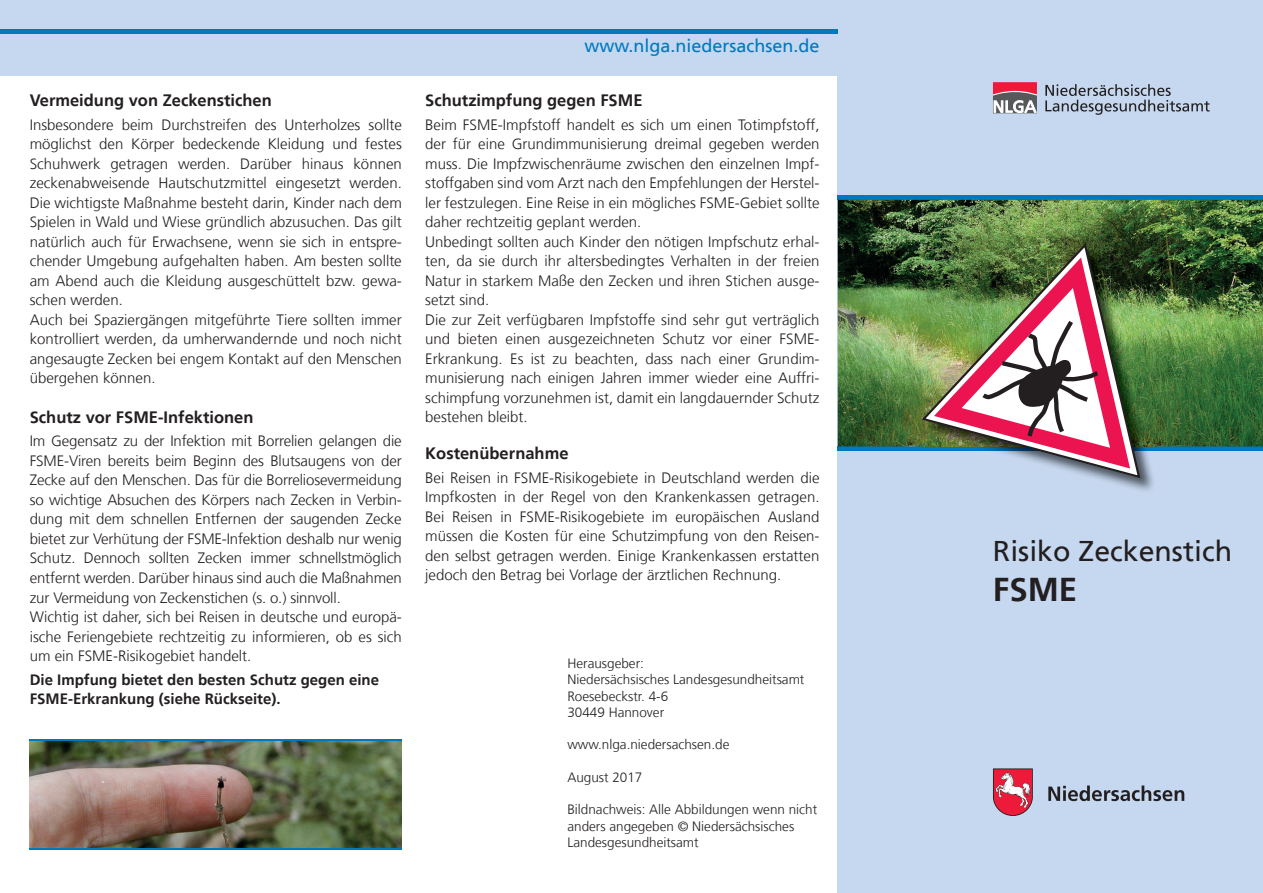
<style>
.page{position:relative;width:1263px;height:893px;background:#fff}
.page>*{position:absolute;margin:0;border:0;box-sizing:border-box;transform-origin:0 0}
.t1{font:700 33px "NDS Frutiger";color:#231f20}
.t2{font:28.5px "NDS Frutiger";color:#231f20}
.t3{font:18px "NDS Frutiger";color:#0078c0}
.t4{font:700 16.5px "NDS Frutiger";color:#231f20}
.t5{font:300 15px/19.5px "NDS Frutiger";color:#231f20}
.t6{font:700 15px/19.5px "NDS Frutiger";color:#231f20}
.t7{font:300 13.5px/16.2px "NDS Frutiger";color:#231f20}
</style>
<div class="page">
<div style="left:837px;top:0;width:426px;height:893px;background:#c6d8ef"></div>
<svg style="left:838px;top:196px;width:425px;height:4px;background:#0277bb"></svg>
<svg style="left:838px;top:446px;width:425px;height:4px"></svg>
<div style="left:0;top:0;width:837px;height:75px;background:#c6d8ef"></div>
<hr style="left:0;top:30px;width:838px;height:4px;background:#0078c0">
<hr style="left:30px;top:847px;width:372px;height:3px;background:#0078c0">
<hr style="left:30px;top:738px;width:372px;height:3px;background:#0078c0">
<img style="left:838px;top:200px;width:425px;height:246px">
<svg style="left:993px;top:82px;width:44px;height:31px"></svg>
<svg style="left:1045px;top:84px;width:165px;height:31px"></svg>
<svg style="left:1048px;top:785px;width:136px;height:16px"></svg>
<svg style="left:993px;top:768px;width:40px;height:48px;background:#d2576c"></svg>
<img style="left:1097px;top:244px;width:59px;height:247px">
<img style="left:921px;top:241px;width:221px;height:237px">
<img style="left:927px;top:242px;width:213px;height:236px">
<svg style="left:979px;top:318px;width:123px;height:123px;background:#c69aa3"></svg>
<img style="left:30px;top:741px;width:372px;height:106px">
<p class="t4" style="left:30px;top:90px;width:244px">Vermeidung von Zeckenstichen</p>
<p class="t5" style="left:30px;top:115px;width:374px">Insbesondere beim Durchstreifen des Unterholzes sollte möglichst den Körper bedeckende Kleidung und festes Schuhwerk getragen werden. Darüber hinaus können zeckenabweisende Hautschutzmittel eingesetzt werden.<br>Die wichtigste Maßnahme besteht darin, Kinder nach dem Spielen in Wald und Wiese gründlich abzusuchen. Das gilt natürlich auch für Erwachsene, wenn sie sich in entspre&shy;chender Umgebung aufgehalten haben. Am besten sollte am Abend auch die Kleidung ausgeschüttelt bzw. gewa&shy;schen werden.<br>Auch bei Spaziergängen mitgeführte Tiere sollten immer kontrolliert werden, da umherwandernde und noch nicht angesaugte Zecken bei engem Kontakt auf den Menschen übergehen können.</p>
<p class="t4" style="left:30px;top:407px;width:225px">Schutz vor FSME-Infektionen</p>
<p class="t5" style="left:30px;top:432px;width:374px">Im Gegensatz zu der Infektion mit Borrelien gelangen die FSME-Viren bereits beim Beginn des Blutsaugens von der Zecke auf den Menschen. Das für die Borreliosevermeidung so wichtige Absuchen des Körpers nach Zecken in Verbin&shy;dung mit dem schnellen Entfernen der saugenden Zecke bietet zur Verhütung der FSME-Infektion deshalb nur wenig Schutz. Dennoch sollten Zecken immer schnellstmöglich entfernt werden. Darüber hinaus sind auch die Maßnahmen zur Vermeidung von Zeckenstichen (s. o.) sinnvoll.<br>Wichtig ist daher, sich bei Reisen in deutsche und europä&shy;ische Feriengebiete rechtzeitig zu informieren, ob es sich um ein FSME-Risikogebiet handelt.</p>
<p class="t6" style="left:30px;top:670px;width:351px">Die Impfung bietet den besten Schutz gegen eine<br>FSME-Erkrankung (siehe Rückseite).</p>
<p class="t3" style="left:584px;top:35px;width:237px">www.nlga.niedersachsen.de</p>
<p class="t4" style="left:425px;top:90px;width:219px">Schutzimpfung gegen FSME</p>
<p class="t5" style="left:425px;top:115px;width:396px">Beim FSME-Impfstoff handelt es sich um einen Totimpfstoff, der für eine Grundimmunisierung dreimal gegeben werden muss. Die Impfzwischenräume zwischen den einzelnen Impf&shy;stoffgaben sind vom Arzt nach den Empfehlungen der Herstel&shy;ler festzulegen. Eine Reise in ein mögliches FSME-Gebiet sollte daher rechtzeitig geplant werden.<br>Unbedingt sollten auch Kinder den nötigen Impfschutz erhal&shy;ten, da sie durch ihr altersbedingtes Verhalten in der freien Natur in starkem Maße den Zecken und ihren Stichen ausge&shy;setzt sind.<br>Die zur Zeit verfügbaren Impfstoffe sind sehr gut verträglich und bieten einen ausgezeichneten Schutz vor einer FSME-Erkrankung. Es ist zu beachten, dass nach einer Grundim&shy;munisierung nach einigen Jahren immer wieder eine Auffri&shy;schimpfung vorzunehmen ist, damit ein langdauernder Schutz bestehen bleibt.</p>
<p class="t4" style="left:425px;top:443px;width:145px">Kostenübernahme</p>
<p class="t5" style="left:425px;top:468px;width:396px;text-align:justify">Bei Reisen in FSME-Risikogebiete in Deutschland werden die Impfkosten in der Regel von den Krankenkassen getragen.<br>Bei Reisen in FSME-Risikogebiete im europäischen Ausland müssen die Kosten für eine Schutzimpfung von den Reisen&shy;den selbst getragen werden. Einige Krankenkassen erstatten jedoch den Betrag bei Vorlage der ärztlichen Rechnung.</p>
<p class="t7" style="left:567px;top:656px;width:239px">Herausgeber:<br>Niedersächsisches Landesgesundheitsamt<br>Roesebeckstr. 4-6<br>30449 Hannover</p>
<p class="t7" style="left:567px;top:737px;width:164px">www.nlga.niedersachsen.de</p>
<p class="t7" style="left:567px;top:769px;width:77px">August 2017</p>
<p class="t7" style="left:567px;top:802px;width:251px">Bildnachweis: Alle Abbildungen wenn nicht anders angegeben © Niedersächsisches<br>Landesgesundheitsamt</p>
<h2 class="t2" style="left:993px;top:535px;width:241px">Risiko Zeckenstich</h2>
<h1 class="t1" style="left:993px;top:570px;width:86px">FSME</h1>
</div>
